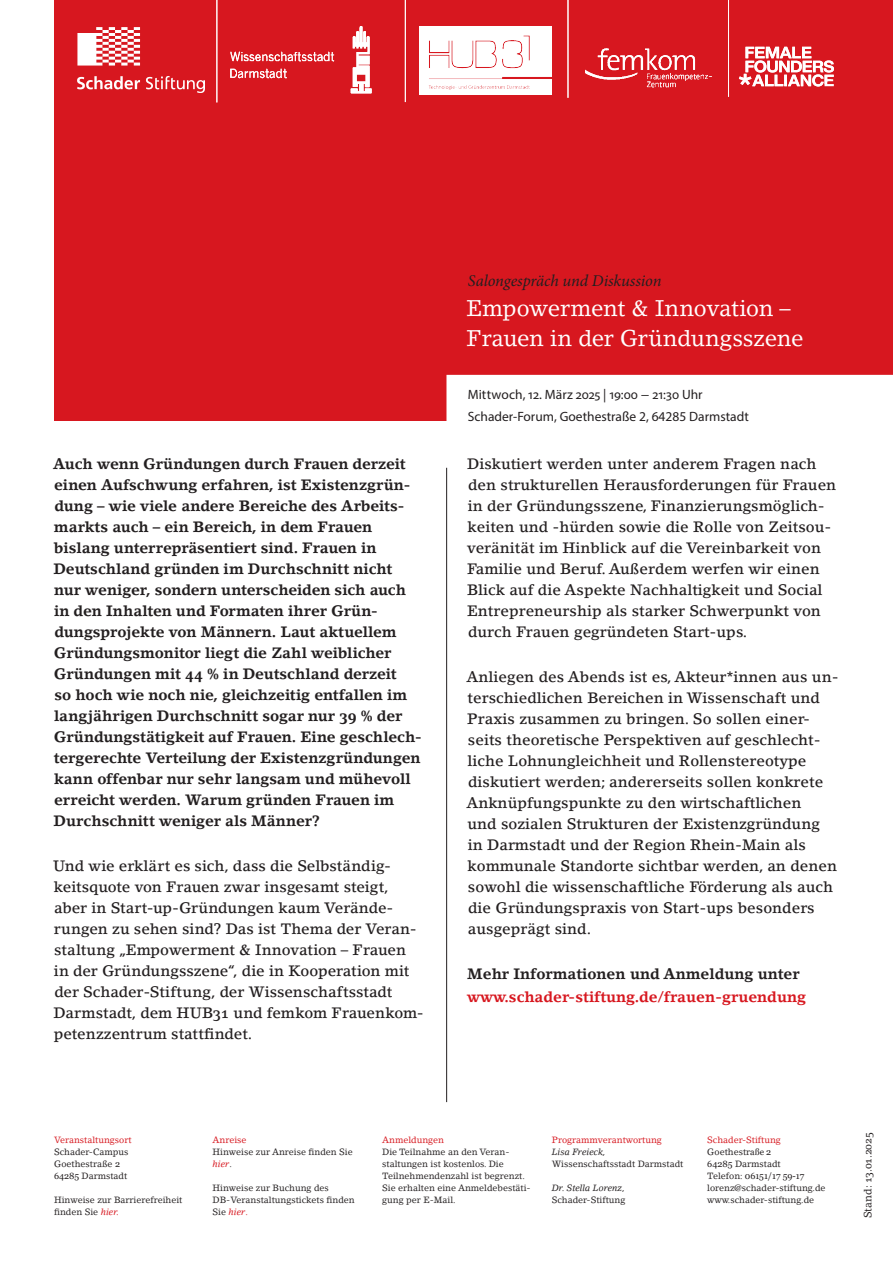
<style>
.page{position:relative;width:893px;height:1263px;background:#fff}
.page>*{position:absolute;margin:0;border:0;box-sizing:border-box;transform-origin:0 0}
.T1_Tagung_Subline{font:22.5px/30px "Lino Letter Std";letter-spacing:-.01em;color:#fff}
.t1{font:italic 16.5px "Minion Pro";letter-spacing:-.01em;color:#231f20}
.T2_Titel{font:500 15px/21px "Lino Letter Std";color:#231f20}
.T2_Titel-2{font:700 15px/21px "Lino Letter Std";letter-spacing:-.005em;color:#231f20}
.t2{font:700 15px/22.5px "Lino Letter Std";color:#d7171f}
.T1_Tagung_Datum_Adresse{font:13.5px "Myriad Pro";color:#231f20}
.t3{font:10.5px "Lino Letter Std";letter-spacing:-.005em;color:#231f20}
.t4{font:9px/12px "Lino Letter Std";color:#231f20}
.t5{font:9px "Lino Letter Std";color:#d71920}
.t6{font:9px "Lino Letter Std";color:#d7171f}
.t7{font:9px "Georgia";color:#231f20}
.t8{font:italic 9px "Lino Letter Std";color:#231f20}
.s1{font-family:"Georgia"}
.s2{color:#231f20}
.s3{font-style:italic;color:#d7171f}
.s4{color:#d7171f}
.s5{font-style:italic}
.s6{font-style:normal}
.s7{font-family:"Lino Letter Std"}
</style>
<div class="page">
<div style="left:54px;top:0;width:839px;height:421px;background:#d7171f"></div>
<img style="left:77px;top:28px;width:127px;height:65px">
<hr style="left:446px;top:468px;width:1px;height:634px;background:#231f20">
<img style="left:220px;top:27px;width:172px;height:71px">
<img style="left:420px;top:27px;width:131px;height:68px">
<img style="left:585px;top:48px;width:128px;height:41px">
<img style="left:731px;top:29px;width:121px;height:74px">
<hr style="left:217px;top:0;width:1px;height:102px;background:#fff">
<hr style="left:405px;top:0;width:1px;height:102px;background:#fff">
<hr style="left:568px;top:0;width:1px;height:98px;background:#fff">
<hr style="left:728px;top:0;width:1px;height:97px;background:#fff">
<p class="T2_Titel-2" style="left:53px;top:453px;width:370px">Auch wenn Gründungen durch Frauen derzeit einen Aufschwung erfahren, ist Existenzgrün&shy;dung – wie viele andere Bereiche des Arbeits&shy;markts auch – ein Bereich, in dem Frauen bislang unterrepräsentiert sind. Frauen in Deutschland gründen im Durchschnitt nicht nur weniger, sondern unterscheiden sich auch in den Inhalten und Formaten ihrer Grün&shy;dungsprojekte von Männern. Laut aktuellem Gründungsmonitor liegt die Zahl weiblicher Gründungen mit 44 % in Deutschland derzeit<br>so hoch wie noch nie, gleichzeitig entfallen im langjährigen Durchschnitt sogar nur 39 % der Gründungstätigkeit auf Frauen. Eine geschlech&shy;tergerechte Verteilung der Existenzgründungen kann offenbar nur sehr langsam und mühevoll erreicht werden. Warum gründen Frauen im Durchschnitt weniger als Männer?</p>
<p class="T2_Titel" style="left:53px;top:855px;width:372px">Und wie erklärt es sich, dass die Selbständig&shy;keitsquote von Frauen zwar insgesamt steigt, aber in Start-up-Gründungen kaum Verände&shy;rungen zu sehen sind? Das ist Thema der Veran&shy;staltung „Empowerment &amp; Innovation – Frauen in der Gründungsszene“, die in Kooperation mit der Schader-Stiftung, der Wissenschaftsstadt Darmstadt, dem HUB31 und femkom Frauenkom&shy;petenzzentrum stattfindet.</p>
<p class="t1" style="left:468px;top:269px;width:195px">Salongespräch und Diskussion</p>
<p class="T1_Tagung_Subline" style="left:466px;top:293px;width:338px">Empowerment &amp; Innovation –<br>Frauen in der Gründungsszene</p>
<p class="T1_Tagung_Datum_Adresse" style="left:468px;top:386px;width:236px">Mittwoch, 12. März 2025 | 19:00 <span class="s1">–</span> 21:30 Uhr</p>
<p class="T1_Tagung_Datum_Adresse" style="left:468px;top:408px;width:283px">Schader-Forum, Goethestraße 2, 64285 Darmstadt</p>
<p class="T2_Titel" style="left:467px;top:453px;width:371px">Diskutiert werden unter anderem Fragen nach den strukturellen Herausforderungen für Frauen in der Gründungsszene, Finanzierungsmöglich&shy;keiten und -hürden sowie die Rolle von Zeitsou&shy;veränität im Hinblick auf die Vereinbarkeit von Familie und Beruf. Außerdem werfen wir einen Blick auf die Aspekte Nachhaltigkeit und Social Entrepreneurship als starker Schwerpunkt von durch Frauen gegründeten Start-ups.</p>
<p class="T2_Titel" style="left:467px;top:666px;width:374px">Anliegen des Abends ist es, Akteur*innen aus un&shy;terschiedlichen Bereichen in Wissenschaft und Praxis zusammen zu bringen. So sollen einer&shy;seits theoretische Perspektiven auf geschlecht&shy;liche Lohnungleichheit und Rollenstereotype diskutiert werden; andererseits sollen konkrete Anknüpfungspunkte zu den wirtschaftlichen<br>und sozialen Strukturen der Existenzgründung<br>in Darmstadt und der Region Rhein-Main als kommunale Standorte sichtbar werden, an denen sowohl die wissenschaftliche Förderung als auch die Gründungspraxis von Start-ups besonders ausgeprägt sind.</p>
<p class="t2" style="left:467px;top:962px;width:340px"><span class="s2">Mehr Informationen und Anmeldung unter </span>www.schader-stiftung.de/frauen-gruendung</p>
<p class="t5" style="left:54px;top:1134px;width:79px">Veranstaltungsort</p>
<p class="t4" style="left:54px;top:1146px;width:76px">Schader-Campus</p>
<p class="t4" style="left:54px;top:1158px;width:68px">Goethestraße <span class="s1">2</span></p>
<p class="t4" style="left:54px;top:1170px;width:75px"><span class="s1">64285</span> Darmstadt</p>
<p class="t4" style="left:54px;top:1194px;width:130px">Hinweise zur Barrierefreiheit</p>
<p class="t4" style="left:54px;top:1206px;width:67px">finden Sie <span class="s3">hier.</span></p>
<p class="t6" style="left:213px;top:1134px;width:36px">Anreise</p>
<p class="t4" style="left:213px;top:1146px;width:142px">Hinweise zur Anreise finden Sie <span class="s3">hier</span>.</p>
<p class="t4" style="left:213px;top:1182px;width:144px">Hinweise zur Buchung des<br>DB-Veranstaltungstickets finden<br>Sie <span class="s3">hier</span><span class="s4">.</span></p>
<p class="t5" style="left:382px;top:1134px;width:63px">Anmeldungen</p>
<p class="t4" style="left:382px;top:1146px;width:150px">Die Teilnahme an den Veran&shy;staltungen ist kostenlos. Die<br>Teilnehmendenzahl ist begrenzt.<br>Sie erhalten eine Anmeldebestäti&shy;gung per E-Mail.</p>
<p class="t6" style="left:552px;top:1134px;width:112px">Programmverantwortung</p>
<p class="t4" style="left:552px;top:1146px;width:133px"><span class="s5">Lisa Freieck,<br></span>Wissenschaftsstadt Darmstadt</p>
<p class="t8" style="left:552px;top:1182px;width:75px">Dr. Stella Lorenz<span class="s6">,</span></p>
<p class="t4" style="left:552px;top:1194px;width:75px">Schader-Stiftung</p>
<p class="t5" style="left:707px;top:1134px;width:75px">Schader-Stiftung</p>
<p class="t4" style="left:707px;top:1146px;width:66px">Goethestr<span class="s1">aße 2</span></p>
<p class="t4" style="left:707px;top:1158px;width:75px"><span class="s1">64285</span> Darmstadt</p>
<p class="t7" style="left:707px;top:1170px;width:98px"><span class="s7">Telefon:</span> 06151/17 59-17</p>
<p class="t4" style="left:707px;top:1182px;width:120px">lorenz@schader-stiftung.de</p>
<p class="t4" style="left:707px;top:1194px;width:108px">www.schader-stiftung.de</p>
<p class="t3" style="left:861px;top:1218px;width:87px;rotate:-90deg">Stand: 13.01.2025</p>
</div>
